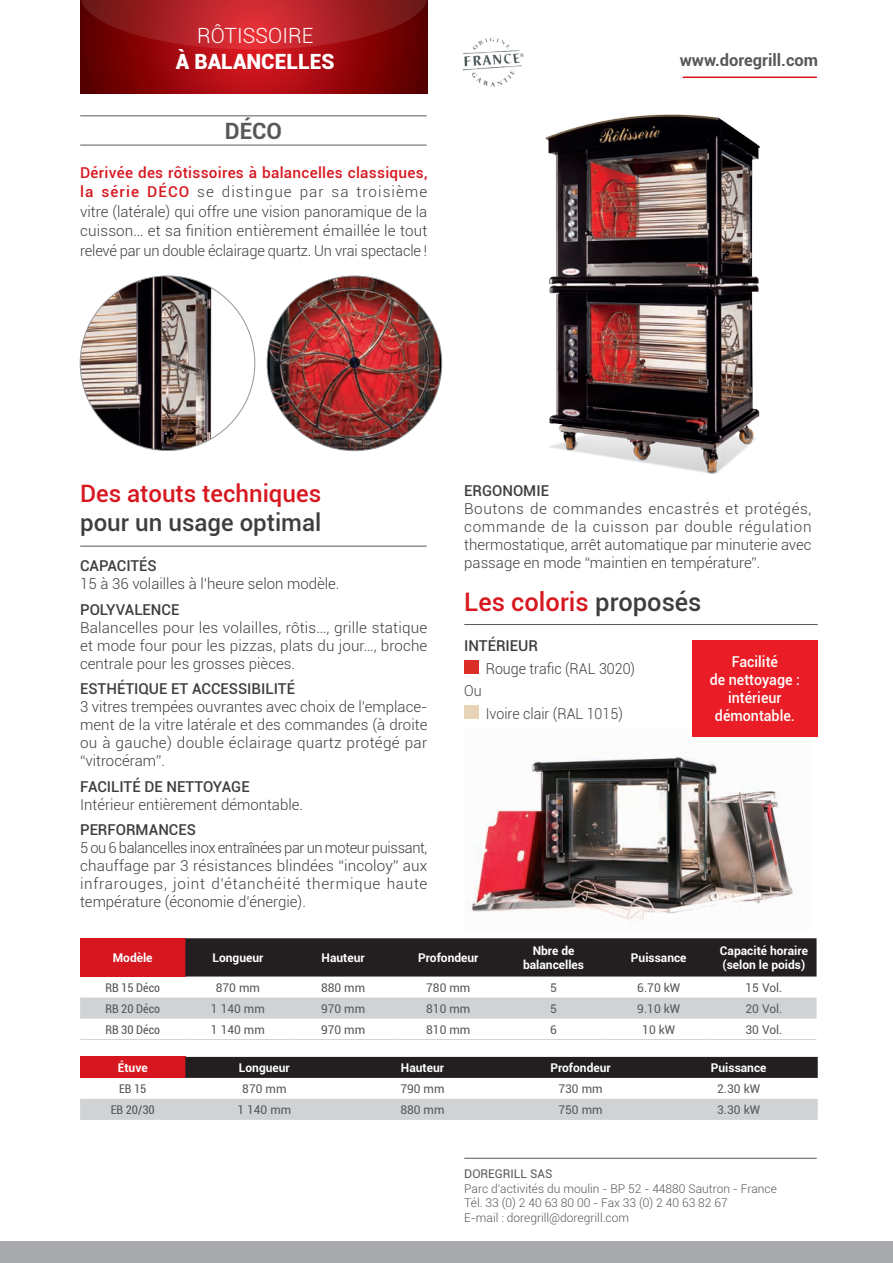
<style>
.page{position:relative;width:893px;height:1263px;background:#fff}
.page>*{position:absolute;margin:0;border:0;box-sizing:border-box;transform-origin:0 0}
.t1{font:500 25.5px "Roboto";color:#d7171f}
.t2{font:500 24px "Roboto";color:#d7171f}
.t3{font:500 24px "Roboto";color:#3e3e3f}
.t4{font:700 22.5px "Roboto";color:#57585a}
.t5{font:900 21px "Roboto";color:#fff}
.t6{font:300 21px "Roboto";color:#fff}
.t7{font:700 16.5px "Roboto";color:#57585a}
.t8{font:300 15px/18px "Roboto";color:#3e3e3f;text-align:justify}
.t9{font:500 15px "Roboto";color:#3e3e3f}
.t10{font:300 15px "Roboto";color:#3e3e3f;scale:.95 1}
.t11{font:500 15px/18px "Roboto";color:#fff;text-align:center;scale:.95 1}
.t12{font:12px "Roboto";color:#57585a}
.t13{font:700 12px/14.4px "Roboto";color:#fff;text-align:center}
.t14{font:300 12px/14.4px "Roboto";color:#57585a}
.t15{font:condensed 12px "Roboto";color:#57585a}
.s1{font-weight:500;color:#d7171f}
.s2{color:#3e3e3f}
</style>
<div class="page">
<svg style="left:80px;top:49px;width:347px;height:45px;background:#96070b"></svg>
<svg style="left:80px;top:0;width:347px;height:49px;background:#a21b1f"></svg>
<div style="left:0;top:1242px;width:893px;height:21px;background:#a8a9ad"></div>
<div style="left:80px;top:938px;width:105px;height:38px;background:#d7171f"></div>
<div style="left:185px;top:938px;width:632px;height:38px;background:#231f20"></div>
<div style="left:80px;top:997px;width:737px;height:21px;background:#d1d2d4"></div>
<hr style="left:80px;top:1039px;width:105px;height:1px;background:#d1d2d4">
<hr style="left:185px;top:1039px;width:106px;height:1px;background:#d1d2d4">
<hr style="left:291px;top:1039px;width:105px;height:1px;background:#d1d2d4">
<hr style="left:396px;top:1039px;width:105px;height:1px;background:#d1d2d4">
<hr style="left:501px;top:1039px;width:105px;height:1px;background:#d1d2d4">
<hr style="left:606px;top:1039px;width:105px;height:1px;background:#d1d2d4">
<hr style="left:711px;top:1039px;width:106px;height:1px;background:#d1d2d4">
<div style="left:80px;top:1057px;width:105px;height:21px;background:#d7171f"></div>
<div style="left:185px;top:1057px;width:633px;height:21px;background:#231f20"></div>
<div style="left:80px;top:1099px;width:738px;height:21px;background:#d1d2d4"></div>
<hr style="left:465px;top:1158px;width:351px;height:1px;background:#57585a">
<hr style="left:80px;top:115px;width:346px;height:1px;background:#57585a">
<hr style="left:80px;top:145px;width:346px;height:1px;background:#57585a">
<hr style="left:683px;top:77px;width:133px;height:1px;background:#d7171f">
<img style="left:462px;top:37px;width:62px;height:50px">
<img style="left:80px;top:276px;width:175px;height:174px;border-radius:87px">
<img style="left:267px;top:276px;width:175px;height:175px;border-radius:87px">
<div style="left:464px;top:660px;width:15px;height:14px;background:#da2e26"></div>
<div style="left:464px;top:705px;width:15px;height:14px;background:#e7d4b6"></div>
<hr style="left:80px;top:546px;width:346px;height:1px;background:#57585a">
<hr style="left:465px;top:624px;width:352px;height:1px;background:#57585a">
<img style="left:545px;top:114px;width:215px;height:360px">
<img style="left:468px;top:736px;width:343px;height:186px">
<div style="left:692px;top:640px;width:126px;height:96px;background:#ea1d26"></div>
<h3 class="t6" style="left:197px;top:21px;width:118px">RÔTISSOIRE</h3>
<h3 class="t5" style="left:176px;top:46px;width:160px">À BALANCELLES</h3>
<h3 class="t4" style="left:225px;top:115px;width:59px">DÉCO</h3>
<p class="t8" style="left:80px;top:162px;width:349px;line-height:19.5px"><span class="s1">Dérivée des rôtissoires à balancelles classiques, la série DÉCO</span> se distingue par sa troisième vitre (latérale) qui offre une vision panoramique de la cuisson… et sa finition entièrement émaillée le tout relevé par un double éclairage quartz. Un vrai spectacle !</p>
<p class="t7" style="left:680px;top:49px;width:140px">www.doregrill.com</p>
<h2 class="t2" style="left:80px;top:477px;width:243px">Des atouts techniques</h2>
<h2 class="t3" style="left:80px;top:506px;width:243px">pour un usage optimal</h2>
<p class="t9" style="left:80px;top:555px;width:78px">CAPACITÉS</p>
<p class="t8" style="left:80px;top:574px;width:261px">15 à 36 volailles à l’heure selon modèle.</p>
<p class="t9" style="left:80px;top:599px;width:101px">POLYVALENCE</p>
<p class="t8" style="left:80px;top:618px;width:349px">Balancelles pour les volailles, rôtis…, grille statique et mode four pour les pizzas, plats du jour…, broche centrale pour les grosses pièces.</p>
<p class="t9" style="left:80px;top:678px;width:216px">ESTHÉTIQUE ET ACCESSIBILITÉ</p>
<p class="t8" style="left:80px;top:697px;width:349px">3 vitres trempées ouvrantes avec choix de l’emplace&shy;ment de la vitre latérale et des commandes (à droite ou à gauche) double éclairage quartz protégé par “vitrocéram”.</p>
<p class="t9" style="left:80px;top:776px;width:171px">FACILITÉ DE NETTOYAGE</p>
<p class="t8" style="left:80px;top:795px;width:224px">Intérieur entièrement démontable.</p>
<p class="t9" style="left:80px;top:819px;width:117px">PERFORMANCES</p>
<p class="t8" style="left:80px;top:838px;width:349px">5 ou 6 balancelles inox entraînées par un moteur puissant, chauffage par 3 résistances blindées “incoloy” aux infrarouges, joint d’étanchéité thermique haute température (économie d’énergie).</p>
<p class="t9" style="left:464px;top:480px;width:86px">ERGONOMIE</p>
<p class="t8" style="left:464px;top:499px;width:349px">Boutons de commandes encastrés et protégés, commande de la cuisson par double régulation thermostatique, arrêt automatique par minuterie avec passage en mode “maintien en température”.</p>
<h1 class="t1" style="left:464px;top:584px;width:239px">Les coloris <span class="s2">proposés</span></h1>
<p class="t9" style="left:464px;top:635px;width:75px">INTÉRIEUR</p>
<p class="t10" style="left:486px;top:658px;width:159px">Rouge trafic (RAL 3020)</p>
<p class="t10" style="left:464px;top:680px;width:20px">Ou</p>
<p class="t10" style="left:486px;top:703px;width:146px">Ivoire clair (RAL 1015)</p>
<p class="t11" style="left:710px;top:652px;width:96px">Facilité<br>de nettoyage : intérieur démontable.</p>
<p class="t13" style="left:113px;top:950px;width:41px">Modèle</p>
<p class="t13" style="left:212px;top:950px;width:53px">Longueur</p>
<p class="t13" style="left:322px;top:950px;width:45px">Hauteur</p>
<p class="t13" style="left:418px;top:950px;width:62px">Profondeur</p>
<p class="t13" style="left:523px;top:943px;width:62px">Nbre de balancelles</p>
<p class="t13" style="left:631px;top:950px;width:57px">Puissance</p>
<p class="t13" style="left:720px;top:943px;width:89px;text-align:left">Capacité horaire (selon le poids)</p>
<p class="t15" style="left:105px;top:979px;width:56px">RB 15 Déco</p>
<p class="t12" style="left:216px;top:979px;width:46px">870 mm</p>
<p class="t12" style="left:321px;top:979px;width:46px">880 mm</p>
<p class="t12" style="left:426px;top:979px;width:46px">780 mm</p>
<p class="t12" style="left:550px;top:979px;width:8px">5</p>
<p class="t12" style="left:637px;top:979px;width:44px">6.70 kW</p>
<p class="t12" style="left:745px;top:979px;width:38px">15 Vol.</p>
<p class="t15" style="left:105px;top:1000px;width:56px">RB 20 Déco</p>
<p class="t12" style="left:211px;top:1000px;width:55px">1 140 mm</p>
<p class="t12" style="left:321px;top:1000px;width:46px">970 mm</p>
<p class="t12" style="left:426px;top:1000px;width:46px">810 mm</p>
<p class="t12" style="left:550px;top:1000px;width:8px">5</p>
<p class="t12" style="left:637px;top:1000px;width:44px">9.10 kW</p>
<p class="t12" style="left:745px;top:1000px;width:38px">20 Vol.</p>
<p class="t15" style="left:105px;top:1021px;width:56px">RB 30 Déco</p>
<p class="t12" style="left:211px;top:1021px;width:55px">1 140 mm</p>
<p class="t12" style="left:321px;top:1021px;width:46px">970 mm</p>
<p class="t12" style="left:426px;top:1021px;width:46px">810 mm</p>
<p class="t12" style="left:550px;top:1021px;width:8px">6</p>
<p class="t12" style="left:642px;top:1021px;width:34px">10 kW</p>
<p class="t12" style="left:745px;top:1021px;width:38px">30 Vol.</p>
<p class="t13" style="left:118px;top:1060px;width:31px">Étuve</p>
<p class="t13" style="left:239px;top:1060px;width:53px">Longueur</p>
<p class="t13" style="left:401px;top:1060px;width:45px">Hauteur</p>
<p class="t13" style="left:550px;top:1060px;width:62px">Profondeur</p>
<p class="t13" style="left:711px;top:1060px;width:57px">Puissance</p>
<p class="t15" style="left:119px;top:1080px;width:29px">EB 15</p>
<p class="t12" style="left:242px;top:1080px;width:46px">870 mm</p>
<p class="t12" style="left:400px;top:1080px;width:46px">790 mm</p>
<p class="t12" style="left:558px;top:1080px;width:46px">730 mm</p>
<p class="t12" style="left:717px;top:1080px;width:44px">2.30 kW</p>
<p class="t15" style="left:111px;top:1101px;width:46px">EB 20/30</p>
<p class="t12" style="left:237px;top:1101px;width:55px">1 140 mm</p>
<p class="t12" style="left:400px;top:1101px;width:46px">880 mm</p>
<p class="t12" style="left:558px;top:1101px;width:46px">750 mm</p>
<p class="t12" style="left:717px;top:1101px;width:44px">3.30 kW</p>
<p class="t12" style="left:464px;top:1166px;width:90px">DOREGRILL SAS</p>
<p class="t14" style="left:464px;top:1181px;width:314px">Parc d’activités du moulin - BP 52 - 44880 Sautron - France<br>Tél. 33 (0) 2 40 63 80 00 - Fax 33 (0) 2 40 63 82 67<br>E-mail : doregrill@doregrill.com</p>
</div>
